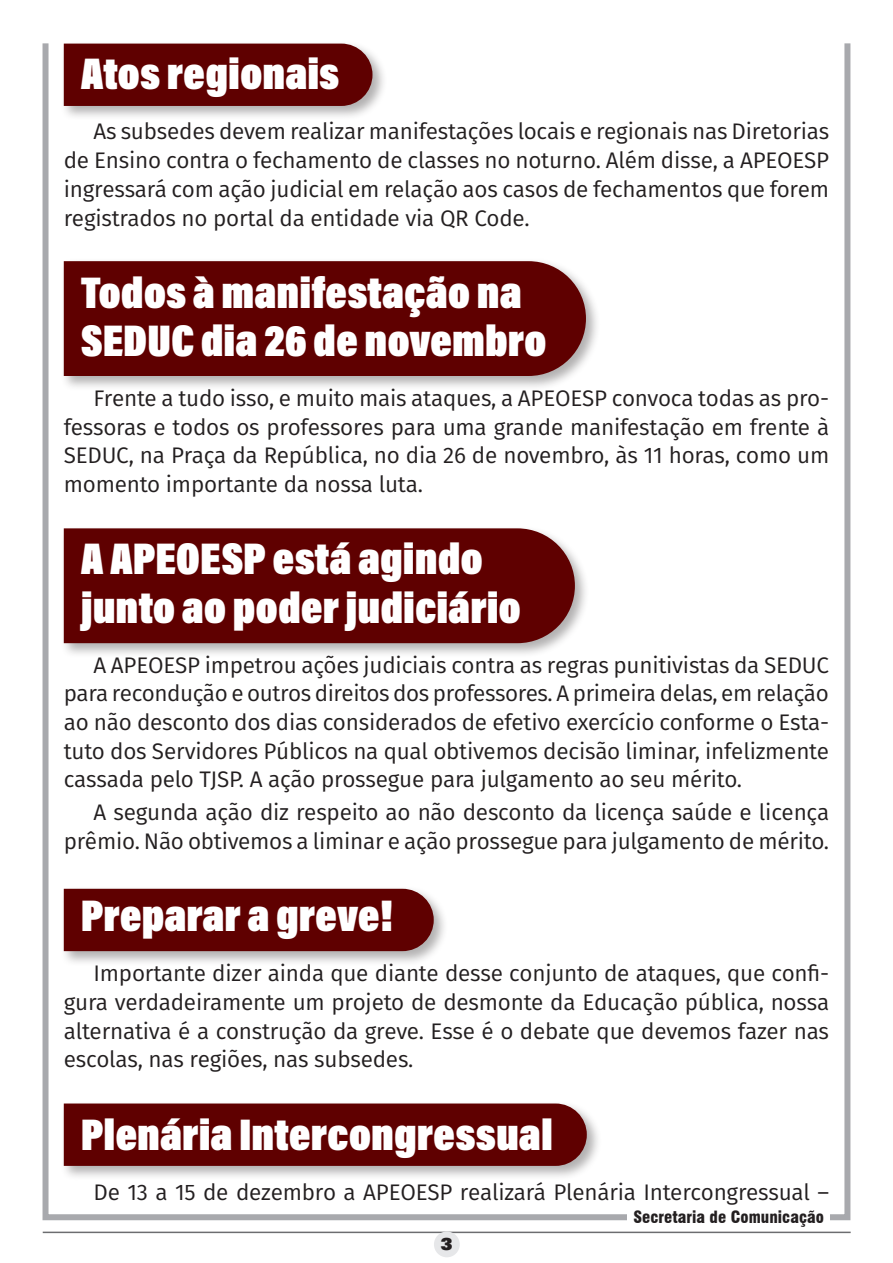
<style>
.page{position:relative;width:893px;height:1263px;background:#fff}
.page>*{position:absolute;margin:0;border:0;box-sizing:border-box;transform-origin:0 0}
.Subtítulo_2{font:900 45px/48.2px "Acumin Pro Cond";color:#fff}
.Corpo_do_texto{font:22.5px/28.7px "Fira Sans";letter-spacing:-.01em;color:#231f20;text-align:justify}
.t1{font:700 18px "U001 DOT Ultr";color:#231f20}
.t2{font:900 condensed 16.5px "Swiss 721 BT";color:#231f20}
</style>
<div class="page">
<div style="left:43px;top:40px;width:807px;height:1180px;border:6px solid #a8a9ad"></div>
<hr style="left:43px;top:1231px;width:808px;height:2px;background:#6c6d70">
<div style="left:434px;top:1231px;width:26px;height:26px;background:#e6e7e9;border-radius:50%"></div>
<div style="left:628px;top:1209px;width:202px;height:18px;background:#fff"></div>
<div style="left:61px;top:41px;width:327px;height:80px;background:#231f20;opacity:.35"></div>
<div style="left:64px;top:44px;width:308px;height:62px;background:#5f0000"></div>
<div style="left:61px;top:886px;width:388px;height:80px;background:#231f20;opacity:.35"></div>
<div style="left:64px;top:889px;width:370px;height:62px;background:#5f0000"></div>
<div style="left:61px;top:1100px;width:541px;height:81px;background:#231f20;opacity:.35"></div>
<div style="left:64px;top:1103px;width:523px;height:63px;background:#5f0000"></div>
<div style="left:61px;top:258px;width:540px;height:133px;background:#231f20;opacity:.35"></div>
<div style="left:64px;top:261px;width:522px;height:115px;background:#5f0000"></div>
<div style="left:61px;top:525px;width:529px;height:133px;background:#231f20;opacity:.35"></div>
<div style="left:64px;top:528px;width:511px;height:115px;background:#5f0000"></div>
<p class="Subtítulo_2" style="left:81px;top:49px;width:260px">Atos regionais</p>
<p class="Corpo_do_texto" style="left:64px;top:117px;width:767px;text-indent:30px">As subsedes devem realizar manifestações locais e regionais nas Diretorias de Ensino contra o fechamento de classes no noturno. Além disse, a APEOESP ingressará com ação judicial em relação aos casos de fechamentos que forem registrados no portal da entidade via QR Code.</p>
<p class="Subtítulo_2" style="left:81px;top:268px;width:467px">Todos à manifestação na<br>SEDUC dia 26 de novembro</p>
<p class="Corpo_do_texto" style="left:64px;top:383px;width:767px;text-indent:30px">Frente a tudo isso, e muito mais ataques, a APEOESP convoca todas as pro&shy;fessoras e todos os professores para uma grande manifestação em frente à SEDUC, na Praça da República, no dia 26 de novembro, às 11 horas, como um momento importante da nossa luta.</p>
<p class="Subtítulo_2" style="left:81px;top:534px;width:442px">A APEOESP está agindo junto ao poder judiciário</p>
<p class="Corpo_do_texto" style="left:64px;top:650px;width:767px;text-indent:30px">A APEOESP impetrou ações judiciais contra as regras punitivistas da SEDUC para recondução e outros direitos dos professores. A primeira delas, em relação ao não desconto dos dias considerados de efetivo exercício conforme o Esta&shy;tuto dos Servidores Públicos na qual obtivemos decisão liminar, infelizmente cassada pelo TJSP. A ação prossegue para julgamento ao seu mérito.</p>
<p class="Corpo_do_texto" style="left:64px;top:798px;width:767px;text-align:right">A segunda ação diz respeito ao não desconto da licença saúde e licença prêmio. Não obtivemos a liminar e ação prossegue para julgamento de mérito.</p>
<p class="Subtítulo_2" style="left:81px;top:891px;width:314px">Preparar a greve!</p>
<p class="Corpo_do_texto" style="left:64px;top:958px;width:767px;text-indent:30px">Importante dizer ainda que diante desse conjunto de ataques, que confi&shy;gura verdadeiramente um projeto de desmonte da Educação pública, nossa alternativa é a construção da greve. Esse é o debate que devemos fazer nas escolas, nas regiões, nas subsedes.</p>
<p class="Subtítulo_2" style="left:81px;top:1109px;width:474px">Plenária Intercongressual</p>
<p class="Corpo_do_texto" style="left:94px;top:1177px;width:737px">De 13 a 15 de dezembro a APEOESP realizará Plenária Intercongressual –</p>
<p class="t1" style="left:441px;top:1233px;width:13px">3</p>
<p class="t2" style="left:633px;top:1207px;width:192px">Secretaria de Comunicação</p>
</div>
